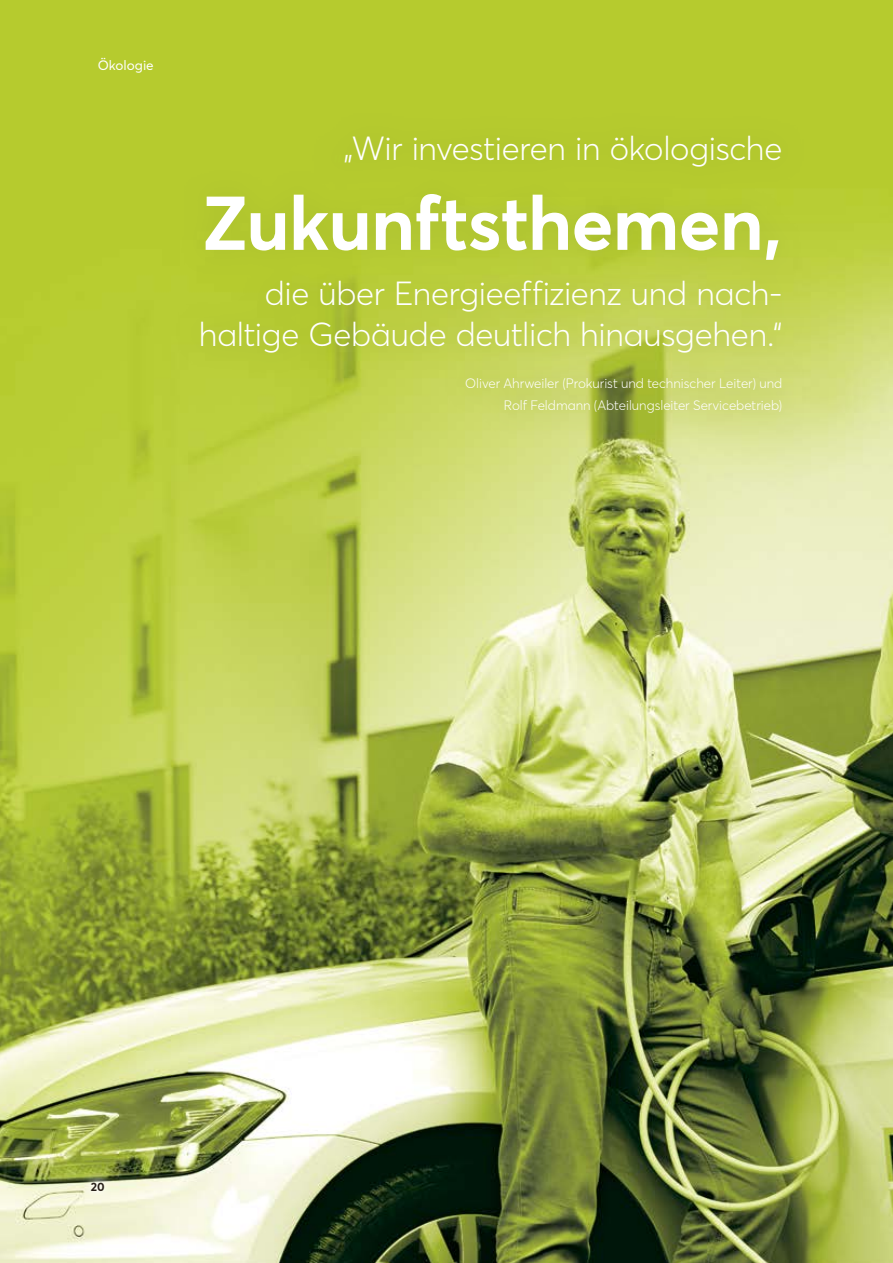
<style>
.page{position:relative;width:893px;height:1263px;background:#fff}
.page>*{position:absolute;margin:0;border:0;box-sizing:border-box;transform-origin:0 0}
.t1{font:700 75px "Averta PE";letter-spacing:-.01em;color:#fff}
.t2{font:300 33px/40.5px "Averta PE";letter-spacing:-.005em;color:#fff;text-align:right}
.t3{font:300 13.5px/21.3px "Averta PE";color:#fff;text-align:right}
.t4{font:13.5px "Averta PE";color:#fff}
.t5{font:700 12px "Averta PE";color:#29211a}
.s1{color:#b5cc2e}
</style>
<div class="page">
<img style="left:0;top:0;width:893px;height:1263px">
<svg style="left:82px;top:1173px;width:31px;height:27px"></svg>
<div style="left:174px;top:110px;width:635px;height:328px;background:#9cb12f;opacity:.4"></div>
<p class="t4" style="left:98px;top:56px;width:57px">Ökologie</p>
<p class="t2" style="left:333px;top:127px;width:450px"><span class="s1">„</span>„Wir investieren in ökologische</p>
<h1 class="t1" style="left:202px;top:170px;width:582px">Zukunftsthemen,</h1>
<p class="t2" style="left:199px;top:272px;width:585px">die über Energieeffizienz und nach&shy;haltige Gebäude deutlich hinausgehen.“</p>
<p class="t3" style="left:465px;top:372px;width:319px">Oliver Ahrweiler (Prokurist und technischer Leiter) und<br>Rolf Feldmann (Abteilungsleiter Servicebetrieb)</p>
<p class="t5" style="left:91px;top:1178px;width:15px">20</p>
</div>
